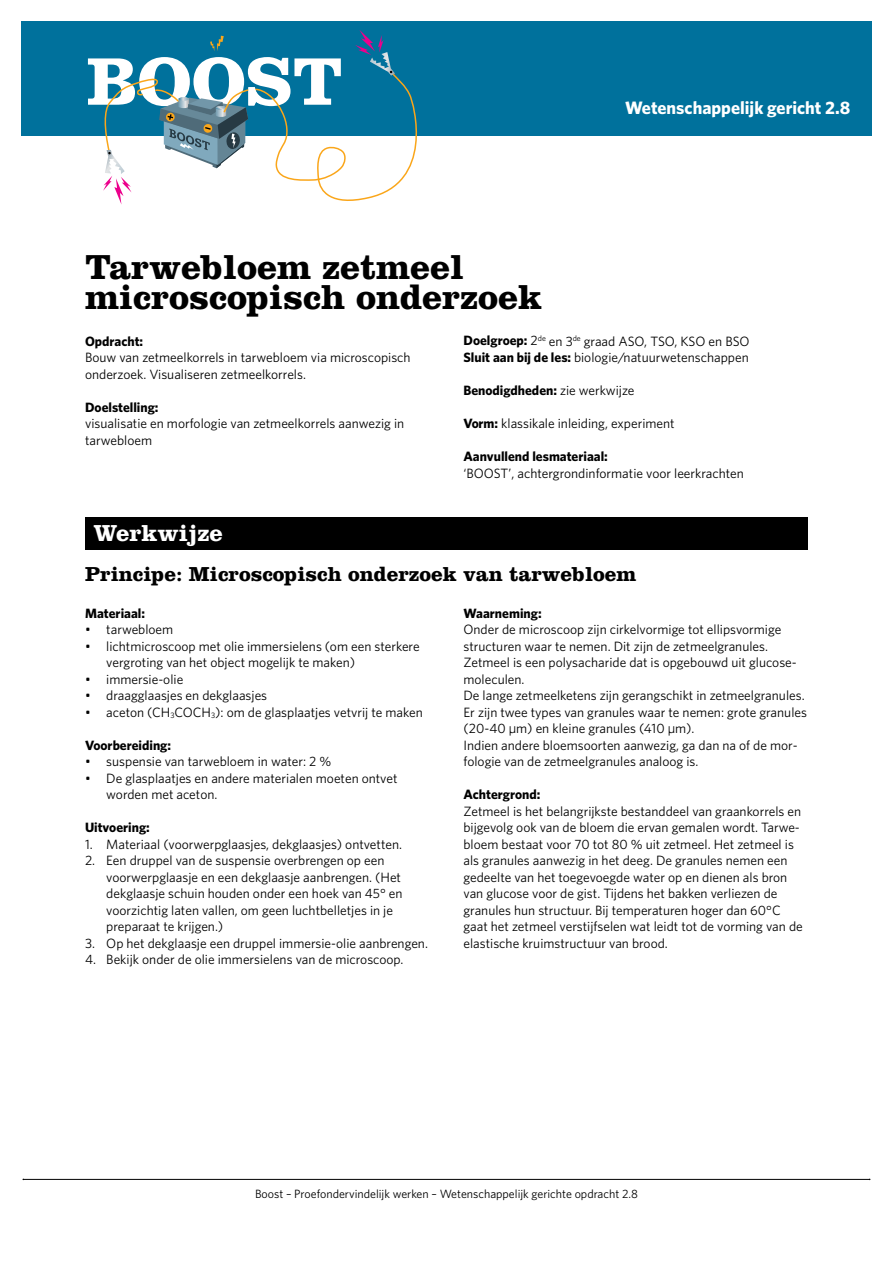
<style>
.page{position:relative;width:893px;height:1263px;background:#fff}
.page>*{position:absolute;margin:0;border:0;box-sizing:border-box;transform-origin:0 0}
.t1{font:700 36px/30px "Clarendon LT Std";color:#000}
.t2{font:700 24px "Clarendon LT Std";color:#fff}
.t3{font:700 21px "Clarendon LT Std";color:#000}
.t4{font:700 18px "Whitney";color:#fff}
.t5{font:13.5px/16.5px "Whitney";color:#000}
.t6{font:700 13.5px "Whitney";color:#000}
.t7{font:12px "Whitney";color:#000}
.s1{font-weight:700}
.s2{font-weight:400}
.s3{font-family:"Univers LT Std";font-weight:300}
</style>
<div class="page">
<div style="left:21px;top:21px;width:851px;height:115px;background:#00719c"></div>
<hr style="left:23px;top:1179px;width:847px;height:1px;background:#000">
<svg style="left:88px;top:30px;width:330px;height:175px"></svg>
<div style="left:85px;top:517px;width:723px;height:33px;background:#000"></div>
<h3 class="t4" style="left:625px;top:97px;width:227px">Wetenschappelijk gericht 2.8</h3>
<h1 class="t1" style="left:85px;top:252px;width:459px">Tarwebloem zetmeel microscopisch onderzoek</h1>
<p class="t6" style="left:85px;top:333px;width:60px">Opdracht:</p>
<p class="t5" style="left:85px;top:349px;width:327px">Bouw van zetmeelkorrels in tarwebloem via microscopisch onderzoek. Visualiseren zetmeelkorrels.</p>
<p class="t6" style="left:85px;top:399px;width:75px">Doelstelling:</p>
<p class="t5" style="left:85px;top:415px;width:321px">visualisatie en morfologie van zetmeelkorrels aanwezig in tarwebloem</p>
<p class="t5" style="left:463px;top:332px;width:288px"><span class="s1">Doelgroep:</span> 2<sup>de</sup> en 3<sup>de</sup> graad ASO, TSO, KSO en BSO<br><span class="s1">Sluit aan bij de les:</span> biologie/natuurwetenschappen</p>
<p class="t6" style="left:463px;top:382px;width:173px">Benodigdheden: <span class="s2">zie werkwijze</span></p>
<p class="t5" style="left:463px;top:415px;width:213px"><span class="s1">Vorm:</span> klassikale inleiding, experiment</p>
<p class="t6" style="left:463px;top:448px;width:146px">Aanvullend lesmateriaal:</p>
<p class="t5" style="left:463px;top:464px;width:282px">‘BOOST’, achtergrondinformatie voor leerkrachten</p>
<h2 class="t2" style="left:94px;top:518px;width:131px">Werkwijze</h2>
<h3 class="t3" style="left:85px;top:561px;width:553px">Principe: Microscopisch onderzoek van tarwebloem</h3>
<p class="t6" style="left:85px;top:605px;width:61px">Materiaal:</p>
<p class="t5" style="left:85px;top:621px;width:90px">• tarwebloem</p>
<p class="t5" style="left:106px;top:637px;width:315px;text-indent:-21px">• lichtmicroscoop met olie immersielens (om een sterkere vergroting van het object mogelijk te maken)</p>
<p class="t5" style="left:85px;top:670px;width:100px">• immersie-olie</p>
<p class="t5" style="left:85px;top:687px;width:184px">• draagglaasjes en dekglaasjes</p>
<p class="t5" style="left:85px;top:703px;width:339px">• aceton (CH<sub>3</sub>COCH<sub>3</sub>): om de glasplaatjes vetvrij te maken</p>
<p class="t6" style="left:85px;top:737px;width:88px">Voorbereiding:</p>
<p class="t5" style="left:85px;top:753px;width:248px">• suspensie van tarwebloem in water: 2 %</p>
<p class="t5" style="left:106px;top:769px;width:293px;text-indent:-21px">• De glasplaatjes en andere materialen moeten ontvet worden met aceton.</p>
<p class="t6" style="left:85px;top:819px;width:66px">Uitvoering:</p>
<p class="t5" style="left:85px;top:835px;width:318px">1. Materiaal (voorwerpglaasjes, dekglaasjes) ontvetten.</p>
<p class="t5" style="left:106px;top:852px;width:298px;text-indent:-21px">2. Een druppel van de suspensie overbrengen op een voorwerpglaasje en een dekglaasje aanbrengen. (Het dekglaasje schuin houden onder een hoek van 45° en voorzichtig laten vallen, om geen luchtbelletjes in je preparaat te krijgen.)</p>
<p class="t5" style="left:85px;top:934px;width:344px">3. Op het dekglaasje een druppel immersie-olie aanbrengen.</p>
<p class="t5" style="left:85px;top:951px;width:320px">4. Bekijk onder de olie immersielens van de microscoop.</p>
<p class="t6" style="left:463px;top:605px;width:80px">Waarneming:</p>
<p class="t5" style="left:463px;top:621px;width:345px">Onder de microscoop zijn cirkelvormige tot ellipsvormige structuren waar te nemen. Dit zijn de zetmeelgranules.<br>Zetmeel is een polysacharide dat is opgebouwd uit glucose&shy;moleculen.<br>De lange zetmeelketens zijn gerangschikt in zetmeelgranules.<br>Er zijn twee types van granules waar te nemen: grote granules (20-40 <span class="s3">µ</span>m) en kleine granules (±10 <span class="s3">µ</span>m).<br>Indien andere bloemsoorten aanwezig, ga dan na of de mor&shy;fologie van de zetmeelgranules analoog is.</p>
<p class="t6" style="left:463px;top:786px;width:78px">Achtergrond:</p>
<p class="t5" style="left:463px;top:802px;width:341px">Zetmeel is het belangrijkste bestanddeel van graankorrels en bijgevolg ook van de bloem die ervan gemalen wordt. Tarwe&shy;bloem bestaat voor 70 tot 80 % uit zetmeel. Het zetmeel is als granules aanwezig in het deeg. De granules nemen een gedeelte van het toegevoegde water op en dienen als bron van glucose voor de gist. Tijdens het bakken verliezen de granules hun structuur. Bij temperaturen hoger dan 60°C gaat het zetmeel verstijfselen wat leidt tot de vorming van de elastische kruimstructuur van brood.</p>
<p class="t7" style="left:255px;top:1187px;width:384px">Boost – Proefondervindelijk werken – Wetenschappelijk gerichte opdracht 2.8</p>
</div>
